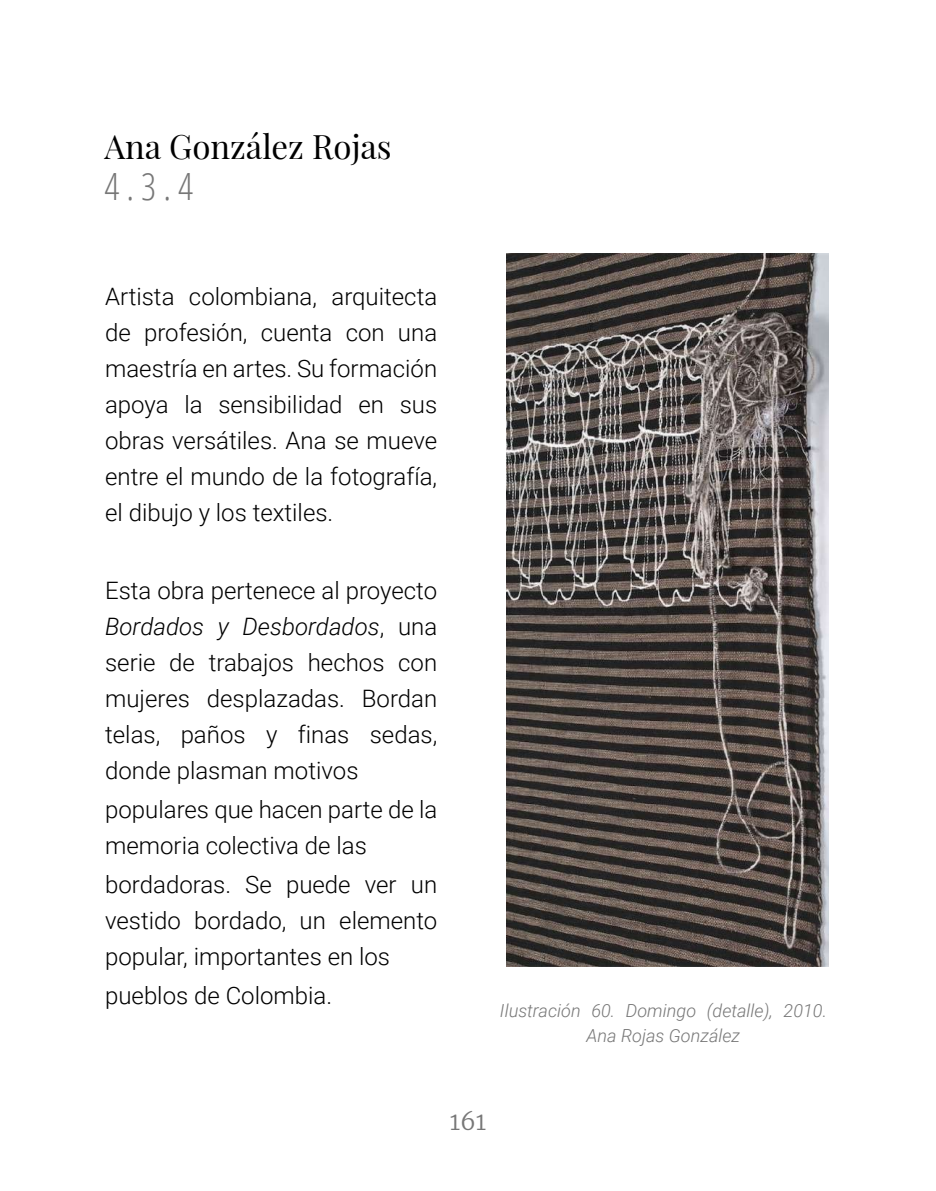
<style>
.page{position:relative;width:936px;height:1191px;background:#fff}
.page>*{position:absolute;margin:0;border:0;box-sizing:border-box;transform-origin:0 0}
.t1{font:300 37.5px "Open Sans Condensed";color:#777}
.t2{font:33px "Playfair Display";color:#000}
.t3{font:300 24px/36px "Roboto";color:#000;text-align:justify}
.t4{font:300 24px "Merriweather";color:#777}
.t5{font:italic 300 18px/25.5px "Roboto";color:#777;text-align:center}
.s1{font-style:italic}
</style>
<div class="page">
<img style="left:507px;top:254px;width:321px;height:712px">
<h2 class="t2" style="left:104px;top:121px;width:289px">Ana González Rojas</h2>
<h1 class="t1" style="left:104px;top:161px;width:90px">4 . 3 . 4</h1>
<p class="t3" style="left:105px;top:277px;width:333px">Artista colombiana, arquitecta de profesión, cuenta con una maestría en artes. Su formación apoya la sensibilidad en sus obras versátiles. Ana se mueve entre el mundo de la fotografía, el dibujo y los textiles.</p>
<p class="t3" style="left:105px;top:571px;width:334px">Esta obra pertenece al proyecto <span class="s1">Bordados y Desbordados</span>, una serie de trabajos hechos con mujeres desplazadas. Bordan telas, paños y finas sedas, donde plasman motivos</p>
<p class="t3" style="left:105px;top:790px;width:333px">populares que hacen parte de la memoria colectiva de las</p>
<p class="t3" style="left:105px;top:865px;width:333px">bordadoras. Se puede ver un vestido bordado, un elemento popular, importantes en los</p>
<p class="t3" style="left:105px;top:976px;width:228px">pueblos de Colombia.</p>
<p class="t5" style="left:500px;top:996px;width:328px">Ilustración 60. Domingo (detalle), 2010.<br>Ana Rojas González</p>
<p class="t4" style="left:450px;top:1104px;width:38px">161</p>
</div>
